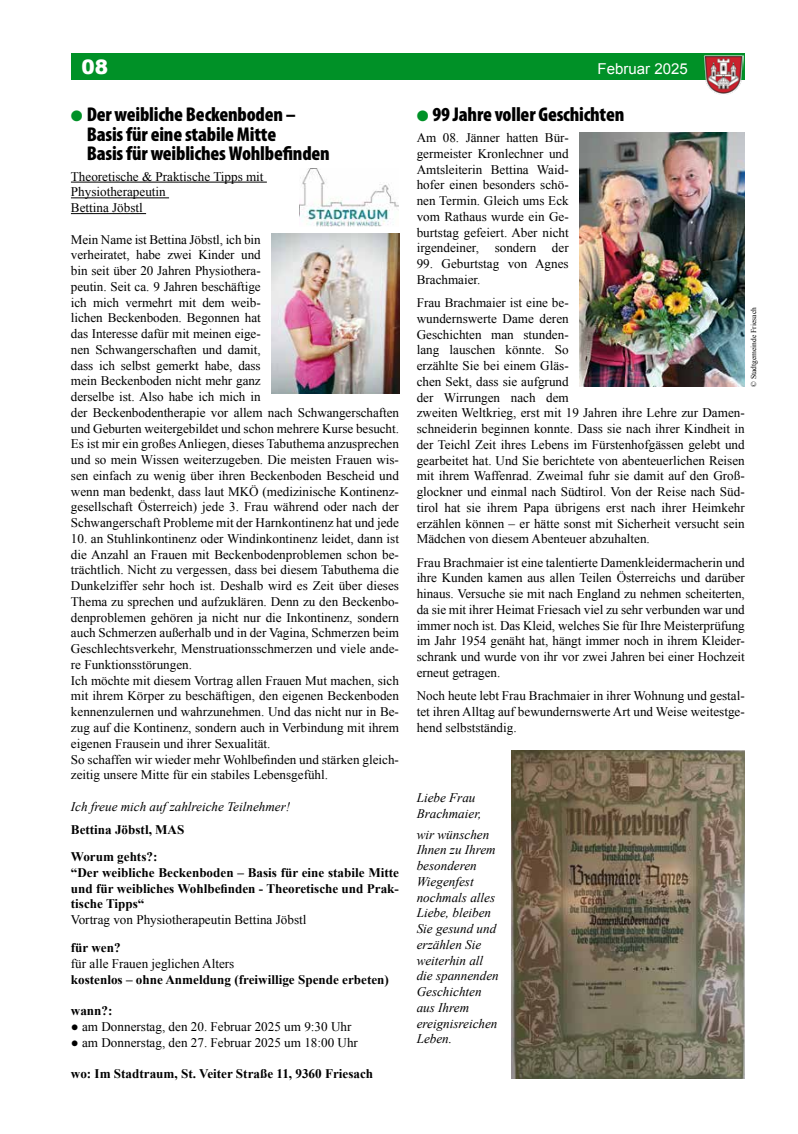
<style>
.page{position:relative;width:798px;height:1134px;background:#fff}
.page>*{position:absolute;margin:0;border:0;box-sizing:border-box;transform-origin:0 0}
.t1{font:900 condensed 20px/19.2px "Myriad Pro";letter-spacing:-.01em;color:#000}
.t2{font:900 20px "Arial";color:#fff}
.t3{font:15px "Arial";color:#fff}
.t4{font:13.12px/15.8px "Times New Roman";color:#000}
.t5{font:700 13.12px/15.8px "Times New Roman";color:#000}
.t6{font:italic 13.12px/15.8px "Times New Roman";color:#000}
.t7{font:7.5px "Times New Roman";color:#000}
.s1{color:#009127}
</style>
<div class="page">
<div style="left:71px;top:53px;width:673px;height:27px;background:#009127"></div>
<img style="left:703px;top:55px;width:40px;height:39px">
<hr style="left:71px;top:182px;width:196px;height:1px;background:#000">
<hr style="left:71px;top:198px;width:98px;height:1px;background:#000">
<hr style="left:71px;top:213px;width:75px;height:1px;background:#000">
<img style="left:300px;top:168px;width:98px;height:59px">
<img style="left:271px;top:234px;width:128px;height:160px">
<img style="left:511px;top:751px;width:233px;height:327px">
<img style="left:579px;top:133px;width:165px;height:254px">
<h1 class="t2" style="left:81px;top:52px;width:28px">08</h1>
<p class="t3" style="left:597px;top:59px;width:92px">Februar 2025</p>
<h1 class="t1" style="left:87px;top:104px;width:244px;text-indent:-16px"><span class="s1">●</span> Der weibliche Beckenboden –<br>Basis für eine stabile Mitte<br>Basis für weibliches Wohlbefinden</h1>
<p class="t4" style="left:71px;top:168px;width:194px">Theoretische &amp; Praktische Tipps mit<br>Physiotherapeutin<br>Bettina Jöbstl</p>
<p class="t4" style="left:71px;top:231px;width:329px">Mein Name ist Bettina Jöbstl, ich bin<br>verheiratet, habe zwei Kinder und<br>bin seit über 20 Jahren Physiothera-<br>peutin. Seit ca. 9 Jahren beschäftige<br>ich mich vermehrt mit dem weib-<br>lichen Beckenboden. Begonnen hat<br>das Interesse dafür mit meinen eige-<br>nen Schwangerschaften und damit,<br>dass ich selbst gemerkt habe, dass<br>mein Beckenboden nicht mehr ganz<br>derselbe ist. Also habe ich mich in<br>der Beckenbodentherapie vor allem nach Schwangerschaften und Geburten weitergebildet und schon mehrere Kurse besucht.<br>Es ist mir ein großes Anliegen, dieses Tabuthema anzusprechen und so mein Wissen weiterzugeben. Die meisten Frauen wis&shy;sen einfach zu wenig über ihren Beckenboden Bescheid und wenn man bedenkt, dass laut MKÖ (medizinische Kontinenz&shy;gesellschaft Österreich) jede 3. Frau während oder nach der Schwangerschaft Probleme mit der Harnkontinenz hat und jede</p>
<p class="t4" style="left:71px;top:530px;width:329px">10. an Stuhlinkontinenz oder Windinkontinenz leidet, dann ist die Anzahl an Frauen mit Beckenbodenproblemen schon be&shy;trächtlich. Nicht zu vergessen, dass bei diesem Tabuthema die Dunkelziffer sehr hoch ist. Deshalb wird es Zeit über dieses Thema zu sprechen und aufzuklären. Denn zu den Beckenbo&shy;denproblemen gehören ja nicht nur die Inkontinenz, sondern auch Schmerzen außerhalb und in der Vagina, Schmerzen beim Geschlechtsverkehr, Menstruationsschmerzen und viele ande&shy;re Funktionsstörungen.<br>Ich möchte mit diesem Vortrag allen Frauen Mut machen, sich mit ihrem Körper zu beschäftigen, den eigenen Beckenboden kennenzulernen und wahrzunehmen. Und das nicht nur in Be&shy;zug auf die Kontinenz, sondern auch in Verbindung mit ihrem eigenen Frausein und ihrer Sexualität.<br>So schaffen wir wieder mehr Wohlbefinden und stärken gleich&shy;zeitig unsere Mitte für ein stabiles Lebensgefühl.</p>
<p class="t6" style="left:71px;top:798px;width:221px">Ich freue mich auf zahlreiche Teilnehmer!</p>
<p class="t5" style="left:71px;top:816px;width:115px;line-height:27px">Bettina Jöbstl, MAS<br>Worum gehts?:</p>
<p class="t5" style="left:71px;top:864px;width:329px;text-align:justify">“Der weibliche Beckenboden – Basis für eine stabile Mitte und für weibliches Wohlbefinden - Theoretische und Prak&shy;tische Tipps“</p>
<p class="t4" style="left:71px;top:911px;width:237px">Vortrag von Physiotherapeutin Bettina Jöbstl</p>
<p class="t5" style="left:71px;top:940px;width:51px">für wen?</p>
<p class="t4" style="left:71px;top:955px;width:165px">für alle Frauen jeglichen Alters</p>
<p class="t5" style="left:71px;top:971px;width:319px">kostenlos – ohne Anmeldung (freiwillige Spende erbeten)</p>
<p class="t5" style="left:71px;top:1003px;width:43px">wann?:</p>
<p class="t4" style="left:71px;top:1018px;width:282px">● am Donnerstag, den 20. Februar 2025 um 9:30 Uhr</p>
<p class="t4" style="left:71px;top:1034px;width:288px">● am Donnerstag, den 27. Februar 2025 um 18:00 Uhr</p>
<p class="t5" style="left:71px;top:1066px;width:303px">wo: Im Stadtraum, St. Veiter Straße 11, 9360 Friesach</p>
<h1 class="t1" style="left:416px;top:104px;width:209px"><span class="s1">●</span> 99 Jahre voller Geschichten</h1>
<p class="t4" style="left:416px;top:130px;width:153px;text-align:justify">Am 08. Jänner hatten Bür&shy;germeister Kronlechner und Amtsleiterin Bettina Waid&shy;hofer einen besonders schö&shy;nen Termin. Gleich ums Eck vom Rathaus wurde ein Ge&shy;burtstag gefeiert. Aber nicht irgendeiner, sondern der</p>
<p class="t4" style="left:416px;top:256px;width:153px">99. Geburtstag von Agnes<br>Brachmaier.</p>
<p class="t4" style="left:416px;top:295px;width:329px">Frau Brachmaier ist eine be-<br>wundernswerte Dame deren<br>Geschichten man stunden-<br>lang lauschen könnte. So<br>erzählte Sie bei einem Gläs-<br>chen Sekt, dass sie aufgrund<br>der Wirrungen nach dem<br>zweiten Weltkrieg, erst mit 19 Jahren ihre Lehre zur Damen&shy;schneiderin beginnen konnte. Dass sie nach ihrer Kindheit in der Teichl Zeit ihres Lebens im Fürstenhofgässen gelebt und gearbeitet hat. Und Sie berichtete von abenteuerlichen Reisen mit ihrem Waffenrad. Zweimal fuhr sie damit auf den Groß&shy;glockner und einmal nach Südtirol. Von der Reise nach Süd&shy;tirol hat sie ihrem Papa übrigens erst nach ihrer Heimkehr erzählen können – er hätte sonst mit Sicherheit versucht sein Mädchen von diesem Abenteuer abzuhalten.</p>
<p class="t4" style="left:416px;top:554px;width:329px;text-align:justify">Frau Brachmaier ist eine talentierte Damenkleidermacherin und ihre Kunden kamen aus allen Teilen Österreichs und darüber hinaus. Versuche sie mit nach England zu nehmen scheiterten, da sie mit ihrer Heimat Friesach viel zu sehr verbunden war und immer noch ist. Das Kleid, welches Sie für Ihre Meisterprüfung im Jahr 1954 genäht hat, hängt immer noch in ihrem Kleider&shy;schrank und wurde von ihr vor zwei Jahren bei einer Hochzeit erneut getragen.</p>
<p class="t4" style="left:416px;top:688px;width:329px;text-align:justify">Noch heute lebt Frau Brachmaier in ihrer Wohnung und gestal&shy;tet ihren Alltag auf bewundernswerte Art und Weise weitestge&shy;hend selbstständig.</p>
<p class="t7" style="left:748px;top:387px;width:81px;rotate:-90deg">© Stadtgemeinde Friesach</p>
<p class="t6" style="left:416px;top:789px;width:66px">Liebe Frau<br>Brachmaier,</p>
<p class="t6" style="left:416px;top:826px;width:84px">wir wünschen<br>Ihnen zu Ihrem besonderen<br>Wiegenfest nochmals alles<br>Liebe, bleiben<br>Sie gesund und erzählen Sie weiterhin all die spannenden<br>Geschichten aus Ihrem ereignisreichen<br>Leben.</p>
</div>
